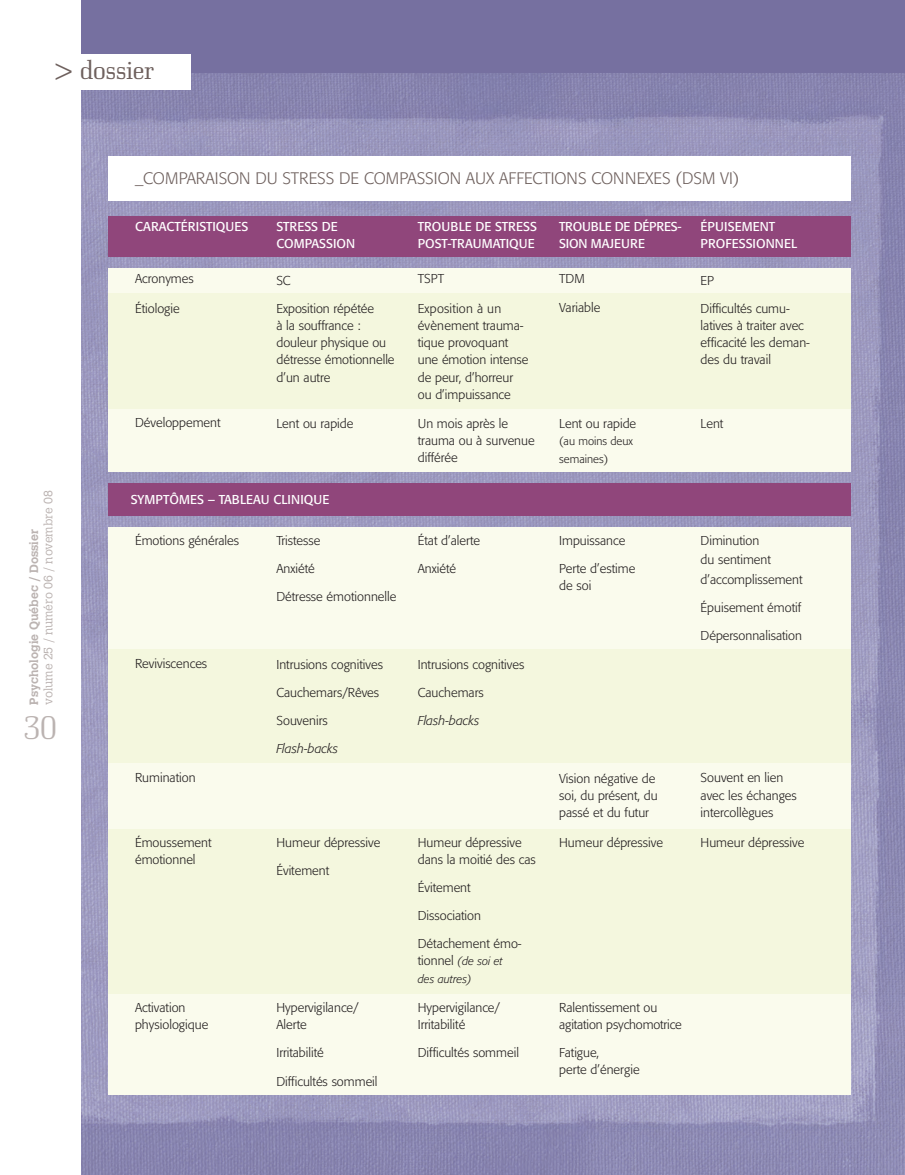
<style>
.page{position:relative;width:905px;height:1175px;background:#fff}
.page>*{position:absolute;margin:0;border:0;box-sizing:border-box;transform-origin:0 0}
.t1{font:33px "Bodonitown";color:#bbb3b1}
.t2{font:27px "Bodonitown";color:#6e605d}
.t3{font:300 16.5px "Formata";color:#6e605d}
.t4{font:300 12.75px/17.2px "Formata";color:#231f20}
.t5{font:12.75px/17.2px "Formata";color:#fff}
.t6{font:12.75px/17.2px "Formata";letter-spacing:-.02em;color:#fff}
.t7{font:italic 300 12.75px "Formata";color:#231f20}
.t8{font:300 12px "Calvert";color:#bbb3b1}
.t9{font:700 12px "Calvert";color:#bbb3b1}
.t10{font:italic 300 11.25px/17.2px "Formata";color:#231f20}
.t11{font:300 11.25px/17.2px "Formata";color:#231f20}
.s1{font-style:normal;font-size:12.75px}
</style>
<div class="page">
<div style="left:81px;top:0;width:823px;height:1174px;background:#7670a0"></div>
<img style="left:81px;top:74px;width:823px;height:1100px">
<div style="left:63px;top:54px;width:128px;height:36px;background:#fff"></div>
<div style="left:108px;top:268px;width:742px;height:171px;background:#fafbed"></div>
<div style="left:108px;top:293px;width:742px;height:116px;background:#f4f7de"></div>
<div style="left:108px;top:410px;width:742px;height:62px;background:#fafbed"></div>
<div style="left:108px;top:484px;width:742px;height:32px;background:#90467b"></div>
<div style="left:108px;top:216px;width:742px;height:41px;background:#90467b"></div>
<div style="left:108px;top:527px;width:742px;height:501px;background:#fafbed"></div>
<div style="left:108px;top:650px;width:742px;height:113px;background:#f4f7de"></div>
<div style="left:108px;top:829px;width:742px;height:164px;background:#f4f7de"></div>
<div style="left:108px;top:994px;width:742px;height:100px;background:#fafbed"></div>
<div style="left:108px;top:156px;width:742px;height:45px;background:#fff"></div>
<h2 class="t2" style="left:55px;top:60px;width:101px">&gt; dossier</h2>
<p class="t8" style="left:44px;top:704px;width:216px;rotate:-90deg">volume 25 / numéro 06 / novembre 08</p>
<p class="t9" style="left:29px;top:704px;width:177px;rotate:-90deg">Psychologie Québec / Dossier</p>
<h1 class="t1" style="left:24px;top:715px;width:35px">30</h1>
<p class="t3" style="left:135px;top:171px;width:606px">_COMPARAISON DU STRESS DE COMPASSION AUX AFFECTIONS CONNEXES (DSM VI)</p>
<p class="t5" style="left:135px;top:219px;width:115px">CARACTÉRISTIQUES</p>
<p class="t6" style="left:559px;top:219px;width:124px">TROUBLE DE DÉPRES-<br>SION MAJEURE</p>
<p class="t4" style="left:559px;top:271px;width:27px">TDM</p>
<p class="t4" style="left:559px;top:300px;width:43px">Variable</p>
<p class="t5" style="left:700px;top:219px;width:98px">ÉPUISEMENT<br>PROFESSIONNEL</p>
<p class="t4" style="left:700px;top:272px;width:15px">EP</p>
<p class="t4" style="left:700px;top:300px;width:111px">Difficultés cumu&shy;latives à traiter avec efficacité les deman&shy;des du travail</p>
<p class="t5" style="left:418px;top:219px;width:121px">TROUBLE DE STRESS<br>POST-TRAUMATIQUE</p>
<p class="t4" style="left:418px;top:271px;width:28px">TSPT</p>
<p class="t4" style="left:418px;top:300px;width:112px">Exposition à un évènement trauma&shy;tique provoquant une émotion intense de peur, d’horreur ou d’impuissance</p>
<p class="t4" style="left:418px;top:416px;width:118px">Un mois après le trauma ou à survenue différée</p>
<p class="t5" style="left:276px;top:219px;width:80px">STRESS DE<br>COMPASSION</p>
<p class="t4" style="left:276px;top:272px;width:16px">SC</p>
<p class="t4" style="left:276px;top:300px;width:120px">Exposition répétée<br>à la souffrance : douleur physique ou détresse émotionnelle d’un autre</p>
<p class="t4" style="left:276px;top:415px;width:79px">Lent ou rapide</p>
<p class="t4" style="left:135px;top:271px;width:60px">Acronymes</p>
<p class="t4" style="left:135px;top:301px;width:46px">Étiologie</p>
<p class="t4" style="left:135px;top:415px;width:87px">Développement</p>
<p class="t4" style="left:559px;top:416px;width:79px">Lent ou rapide</p>
<p class="t11" style="left:559px;top:434px;width:75px">(au moins deux semaines)</p>
<p class="t4" style="left:700px;top:416px;width:24px">Lent</p>
<p class="t5" style="left:131px;top:492px;width:200px">SYMPTÔMES – TABLEAU CLINIQUE</p>
<p class="t4" style="left:135px;top:533px;width:106px">Émotions générales</p>
<p class="t4" style="left:276px;top:527px;width:46px;line-height:28px">Tristesse<br>Anxiété</p>
<p class="t4" style="left:276px;top:589px;width:121px">Détresse émotionnelle</p>
<p class="t4" style="left:418px;top:533px;width:64px">État d’alerte</p>
<p class="t4" style="left:418px;top:561px;width:40px">Anxiété</p>
<p class="t4" style="left:559px;top:532px;width:68px">Impuissance</p>
<p class="t4" style="left:559px;top:560px;width:78px">Perte d’estime de soi</p>
<p class="t4" style="left:700px;top:531px;width:103px;line-height:19.5px">Diminution<br>du sentiment d’accomplissement</p>
<p class="t4" style="left:700px;top:599px;width:102px">Épuisement émotif</p>
<p class="t4" style="left:700px;top:627px;width:103px">Dépersonnalisation</p>
<p class="t4" style="left:135px;top:656px;width:74px">Reviviscences</p>
<p class="t4" style="left:276px;top:651px;width:108px;line-height:28px">Intrusions cognitives<br>Cauchemars/Rêves</p>
<p class="t4" style="left:276px;top:712px;width:53px">Souvenirs</p>
<p class="t7" style="left:276px;top:742px;width:63px">Flash-backs</p>
<p class="t4" style="left:418px;top:656px;width:108px">Intrusions cognitives</p>
<p class="t4" style="left:418px;top:684px;width:67px">Cauchemars</p>
<p class="t7" style="left:418px;top:714px;width:63px">Flash-backs</p>
<p class="t4" style="left:135px;top:770px;width:62px">Rumination</p>
<p class="t4" style="left:135px;top:834px;width:78px">Émoussement émotionnel</p>
<p class="t4" style="left:135px;top:999px;width:75px">Activation physiologique</p>
<p class="t4" style="left:276px;top:834px;width:105px">Humeur dépressive</p>
<p class="t4" style="left:276px;top:862px;width:54px">Évitement</p>
<p class="t4" style="left:276px;top:1000px;width:84px">Hypervigilance/<br>Alerte</p>
<p class="t4" style="left:276px;top:1039px;width:103px;line-height:28px">Irritabilité<br>Difficultés sommeil</p>
<p class="t4" style="left:418px;top:834px;width:119px">Humeur dépressive dans la moitié des cas</p>
<p class="t4" style="left:418px;top:874px;width:65px;line-height:28px">Évitement<br>Dissociation</p>
<p class="t4" style="left:418px;top:936px;width:105px">Détachement émo-</p>
<p class="t10" style="left:418px;top:953px;width:86px"><span class="s1">tionnel</span> (de soi et des autres)</p>
<p class="t4" style="left:418px;top:999px;width:84px">Hypervigilance/<br>Irritabilité</p>
<p class="t4" style="left:418px;top:1045px;width:103px">Difficultés sommeil</p>
<p class="t4" style="left:559px;top:770px;width:100px">Vision négative de soi, du présent, du passé et du futur</p>
<p class="t4" style="left:559px;top:834px;width:105px">Humeur dépressive</p>
<p class="t4" style="left:700px;top:770px;width:98px">Souvent en lien avec les échanges intercollègues</p>
<p class="t4" style="left:700px;top:834px;width:105px">Humeur dépressive</p>
<p class="t4" style="left:559px;top:999px;width:124px">Ralentissement ou agitation psychomotrice</p>
<p class="t4" style="left:559px;top:1045px;width:82px">Fatigue,<br>perte d’énergie</p>
</div>
